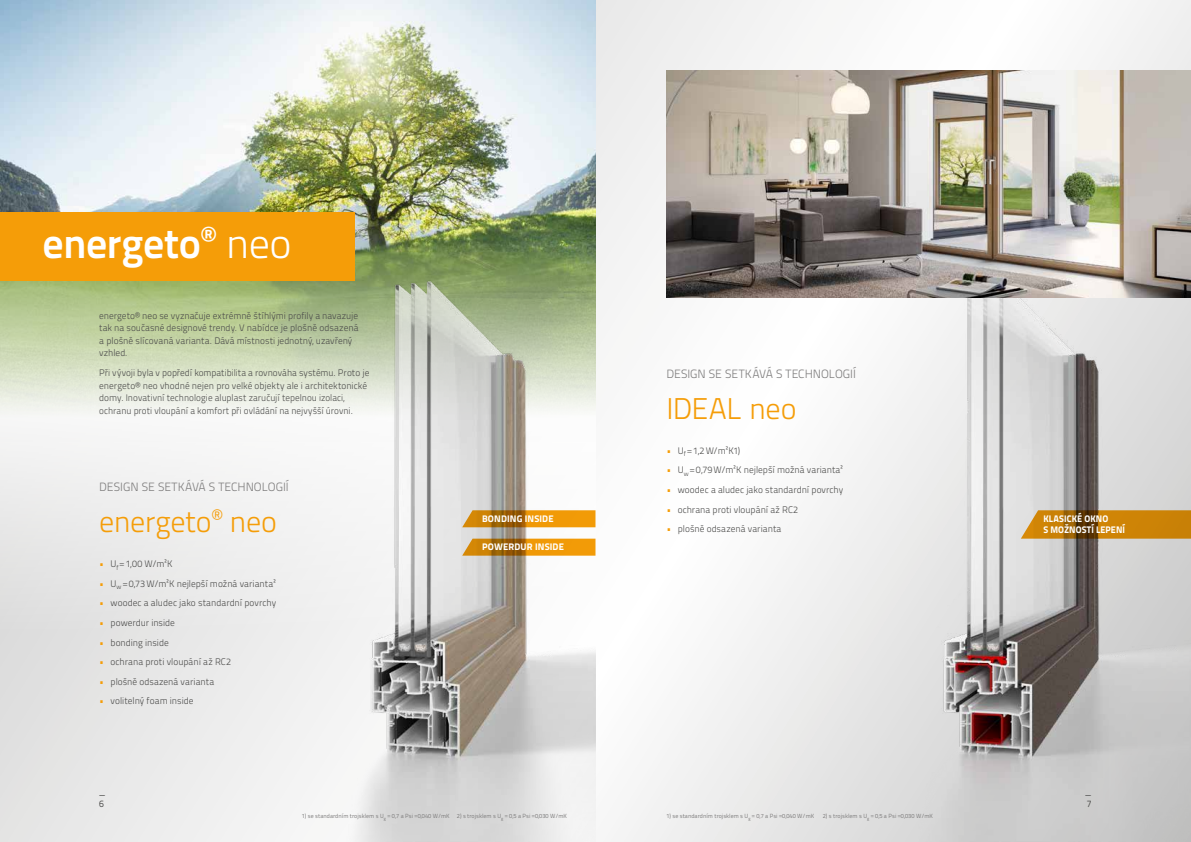
<style>
.page{position:relative;width:1191px;height:842px;background:#f7f7f7}
.page>*{position:absolute;margin:0;border:0;box-sizing:border-box;transform-origin:0 0}
.t1{font:42px "Titillium Text 25 L 800 wt";letter-spacing:-.015em;color:#fff}
.t2{font:30px "Titillium Text 25 L 250 wt";letter-spacing:-.015em;color:#f59d08}
.t3{font:12px "Titillium Text 25 L 250 wt";color:#7c7b7b}
.t4{font:9.5px/12.5px "Titillium Text 25 L 250 wt";color:#4a4a49}
.t5{font:9.5px/11px "Titillium Text 25 L 999 wt";letter-spacing:.01em;color:#fff;scale:.96 1}
.t6{font:9.5px "Titillium Text 25 L 999 wt";letter-spacing:.01em;color:#fff}
.t7{font:9.5px/12px "Titillium Text 25 L 400 wt";color:#4a4a49;scale:1.35 1}
.t8{font:6px "Titillium Text 25 L 400 wt";letter-spacing:.005em;color:#7c7b7b}
.s1{font-family:"Titillium Text 25 L 250 wt"}
.s2{color:#f59d08}
</style>
<div class="page">
<div style="left:0;top:0;width:595px;height:838px;background:#e8e8e8"></div>
<img style="left:0;top:0;width:595px;height:441px">
<img style="left:791px;top:298px;width:400px;height:544px">
<img style="left:219px;top:196px;width:376px;height:646px">
<img style="left:666px;top:71px;width:525px;height:227px">
<svg style="left:1020px;top:510px;width:171px;height:29px;background:#ba7c15"></svg>
<svg style="left:462px;top:510px;width:133px;height:17px;background:#d38a12"></svg>
<svg style="left:462px;top:539px;width:133px;height:17px;background:#d28a12"></svg>
<div style="left:0;top:213px;width:354px;height:68px;background:#f59d08"></div>
<h1 class="t1" style="left:43px;top:211px;width:251px">energeto<sup>®</sup> <span class="s1">neo</span></h1>
<p class="t4" style="left:99px;top:309px;width:261px">energeto® neo se vyznačuje extrémně štíhlými profily a navazuje tak na současné designové trendy. V nabídce je plošně odsazená a plošně slícovaná varianta. Dává místnosti jednotný, uzavřený vzhled.</p>
<p class="t4" style="left:99px;top:366px;width:272px">Při vývoji byla v popředí kompatibilita a rovnováha systému. Proto je energeto® neo vhodné nejen pro velké objekty ale i architektonické domy. Inovativní technologie aluplast zaručují tepelnou izolaci, ochranu proti vloupání a komfort při ovládání na nejvyšší úrovni.</p>
<p class="t3" style="left:99px;top:478px;width:191px">DESIGN SE SETKÁVÁ S TECHNOLOGIÍ</p>
<h2 class="t2" style="left:99px;top:500px;width:179px">energeto<sup>®</sup> neo</h2>
<p class="t4" style="left:99px;top:557px;width:75px"><span class="s2">•</span> U<sub>f</sub>=1,00 W/m²K</p>
<p class="t4" style="left:99px;top:577px;width:178px"><span class="s2">•</span> U<sub>w</sub> =0,73W/m²K nejlepší možná varianta²</p>
<p class="t4" style="left:99px;top:596px;width:178px"><span class="s2">•</span> woodec a aludec jako standardní povrchy</p>
<p class="t4" style="left:99px;top:616px;width:77px"><span class="s2">•</span> powerdur inside</p>
<p class="t4" style="left:99px;top:635px;width:71px"><span class="s2">•</span> bonding inside</p>
<p class="t4" style="left:99px;top:655px;width:133px"><span class="s2">•</span> ochrana proti vloupání až RC2</p>
<p class="t4" style="left:99px;top:675px;width:116px"><span class="s2">•</span> plošně odsazená varianta</p>
<p class="t4" style="left:99px;top:694px;width:96px"><span class="s2">•</span> volitelný foam inside</p>
<p class="t6" style="left:482px;top:511px;width:73px">BONDING INSIDE</p>
<p class="t6" style="left:482px;top:539px;width:83px">POWERDUR INSIDE</p>
<p class="t3" style="left:666px;top:365px;width:191px">DESIGN SE SETKÁVÁ S TECHNOLOGIÍ</p>
<h2 class="t2" style="left:666px;top:386px;width:132px">IDEAL neo</h2>
<p class="t4" style="left:666px;top:444px;width:75px"><span class="s2">•</span> U<sub>f</sub> =1,2W/m²K1)</p>
<p class="t4" style="left:666px;top:463px;width:178px"><span class="s2">•</span> U<sub>w</sub> =0,79W/m²K nejlepší možná varianta²</p>
<p class="t4" style="left:666px;top:483px;width:178px"><span class="s2">•</span> woodec a aludec jako standardní povrchy</p>
<p class="t4" style="left:666px;top:502px;width:133px"><span class="s2">•</span> ochrana proti vloupání až RC2</p>
<p class="t4" style="left:666px;top:522px;width:116px"><span class="s2">•</span> plošně odsazená varianta</p>
<p class="t5" style="left:1043px;top:512px;width:86px">KLASICKÉ OKNO<br>S MOŽNOSTÍ LEPENÍ</p>
<p class="t7" style="left:99px;top:785px;width:6px">_<br>6</p>
<p class="t7" style="left:1085px;top:785px;width:6px">_<br>7</p>
<p class="t8" style="left:302px;top:811px;width:267px">1) se standardním trojsklem s U<sub>g</sub> = 0,7 a Psi =0,040 W/mK 2) s trojsklem s U<sub>g</sub> = 0,5 a Psi =0,030 W/mK</p>
<p class="t8" style="left:666px;top:811px;width:149px">1) se standardním trojsklem s U<sub>g</sub> = 0,7 a Psi =0,040 W/mK</p>
<p class="t8" style="left:823px;top:811px;width:112px">2) s trojsklem s U<sub>g</sub> = 0,5 a Psi =0,030 W/mK</p>
</div>
